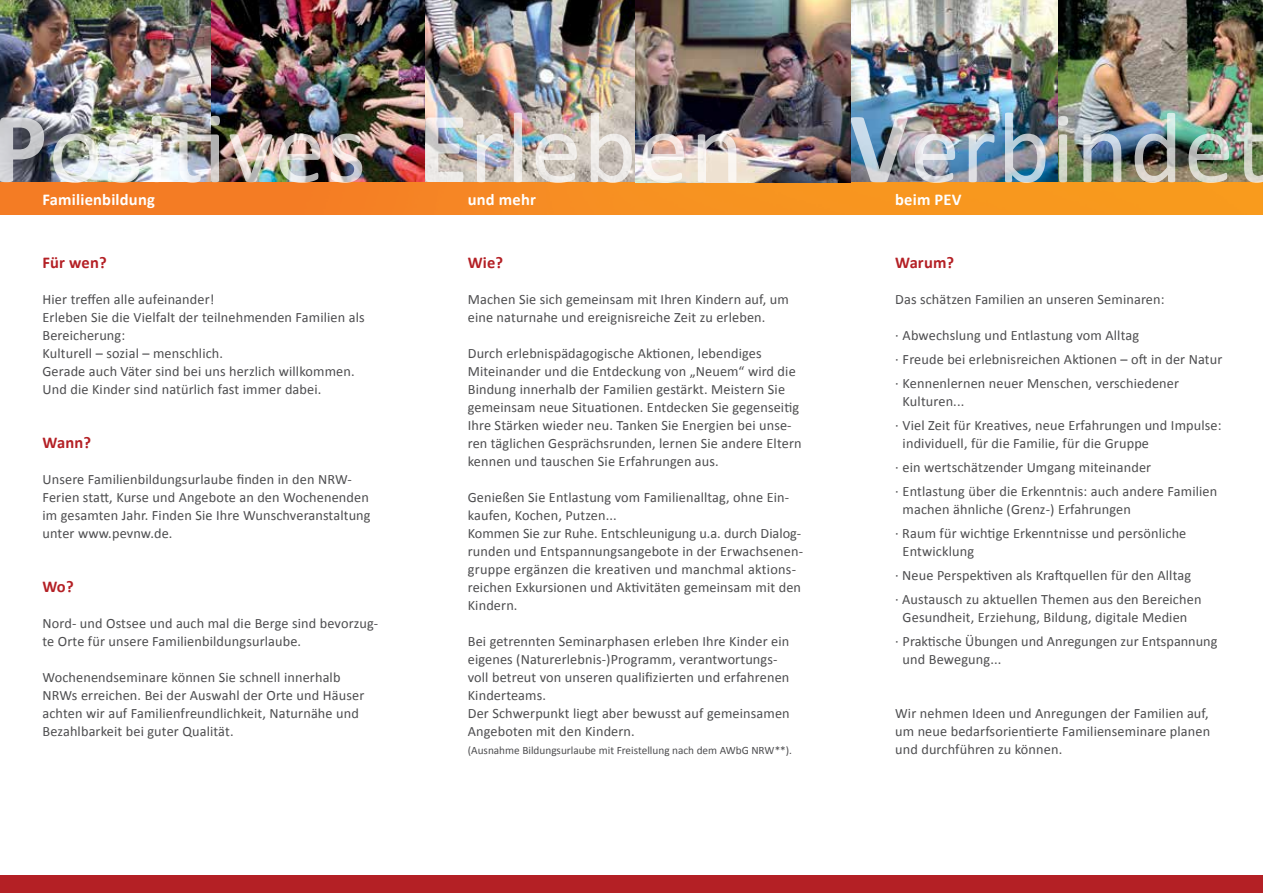
<style>
.page{position:relative;width:1263px;height:893px;background:#fff}
.page>*{position:absolute;margin:0;border:0;box-sizing:border-box;transform-origin:0 0}
.t1{font:700 16.5px "Calibri";letter-spacing:.015em;color:#fff}
.t2{font:700 16.5px "Calibri";letter-spacing:.01em;color:#b42025}
.t3{font:14.25px/18px "Calibri";letter-spacing:.01em;color:#4d4d4f}
.t4{font:11.25px "Calibri";color:#4d4d4f}
</style>
<div class="page">
<img style="left:0;top:0;width:848px;height:183px">
<img style="left:848px;top:0;width:415px;height:183px">
<img style="left:0;top:183px;width:1263px;height:31px">
<img style="left:0;top:116px;width:362px;height:67px">
<img style="left:850px;top:113px;width:413px;height:70px">
<div style="left:0;top:876px;width:1263px;height:17px;background:#b42025"></div>
<img style="left:425px;top:113px;width:311px;height:70px">
<p class="t1" style="left:43px;top:189px;width:114px">Familienbildung</p>
<p class="t1" style="left:468px;top:189px;width:70px">und mehr</p>
<p class="t1" style="left:895px;top:189px;width:68px">beim PEV</p>
<p class="t2" style="left:43px;top:251px;width:66px">Für wen?</p>
<p class="t3" style="left:43px;top:290px;width:324px">Hier treffen alle aufeinander!<br>Erleben Sie die Vielfalt der teilnehmenden Familien als Bereicherung:<br>Kulturell – sozial – menschlich.<br>Gerade auch Väter sind bei uns herzlich willkommen.<br>Und die Kinder sind natürlich fast immer dabei.</p>
<p class="t2" style="left:43px;top:431px;width:50px">Wann?</p>
<p class="t3" style="left:43px;top:470px;width:330px">Unsere Familienbildungsurlaube finden in den NRW-Ferien statt, Kurse und Angebote an den Wochenenden im gesamten Jahr. Finden Sie Ihre Wunschveranstaltung unter www.pevnw.de.</p>
<p class="t2" style="left:43px;top:575px;width:33px">Wo?</p>
<p class="t3" style="left:43px;top:614px;width:337px">Nord- und Ostsee und auch mal die Berge sind bevorzug&shy;te Orte für unsere Familienbildungsurlaube.</p>
<p class="t3" style="left:43px;top:668px;width:323px">Wochenendseminare können Sie schnell innerhalb NRWs erreichen. Bei der Auswahl der Orte und Häuser achten wir auf Familienfreundlichkeit, Naturnähe und Bezahlbarkeit bei guter Qualität.</p>
<p class="t2" style="left:468px;top:251px;width:37px">Wie?</p>
<p class="t3" style="left:468px;top:290px;width:323px">Machen Sie sich gemeinsam mit Ihren Kindern auf, um eine naturnahe und ereignisreiche Zeit zu erleben.</p>
<p class="t3" style="left:468px;top:344px;width:335px">Durch erlebnispädagogische Aktionen, lebendiges Miteinander und die Entdeckung von „Neuem“ wird die Bindung innerhalb der Familien gestärkt. Meistern Sie gemeinsam neue Situationen. Entdecken Sie gegenseitig Ihre Stärken wieder neu. Tanken Sie Energien bei unse&shy;ren täglichen Gesprächsrunden, lernen Sie andere Eltern kennen und tauschen Sie Erfahrungen aus.</p>
<p class="t3" style="left:468px;top:488px;width:337px">Genießen Sie Entlastung vom Familienalltag, ohne Ein&shy;kaufen, Kochen, Putzen...<br>Kommen Sie zur Ruhe. Entschleunigung u.a. durch Dialog&shy;runden und Entspannungsangebote in der Erwachsenen&shy;gruppe ergänzen die kreativen und manchmal aktions&shy;reichen Exkursionen und Aktivitäten gemeinsam mit den Kindern.</p>
<p class="t3" style="left:468px;top:632px;width:323px">Bei getrennten Seminarphasen erleben Ihre Kinder ein eigenes (Naturerlebnis-)Programm, verantwortungs&shy;voll betreut von unseren qualifizierten und erfahrenen Kinderteams.<br>Der Schwerpunkt liegt aber bewusst auf gemeinsamen Angeboten mit den Kindern.</p>
<p class="t4" style="left:468px;top:743px;width:326px">(Ausnahme Bildungsurlaube mit Freistellung nach dem AWbG NRW**).</p>
<p class="t2" style="left:895px;top:251px;width:61px">Warum?</p>
<p class="t3" style="left:895px;top:290px;width:271px">Das schätzen Familien an unseren Seminaren:</p>
<p class="t3" style="left:895px;top:323px;width:329px;line-height:24px">· Abwechslung und Entlastung vom Alltag<br>· Freude bei erlebnisreichen Aktionen – oft in der Natur · Kennenlernen neuer Menschen, verschiedener</p>
<p class="t3" style="left:895px;top:389px;width:328px;line-height:24px;text-indent:7px">Kulturen...<br>· Viel Zeit für Kreatives, neue Erfahrungen und Impulse:</p>
<p class="t3" style="left:895px;top:431px;width:324px;line-height:24px;text-indent:7px">individuell, für die Familie, für die Gruppe<br>· ein wertschätzender Umgang miteinander<br>· Entlastung über die Erkenntnis: auch andere Familien</p>
<p class="t3" style="left:895px;top:497px;width:293px;line-height:24px;text-indent:7px">machen ähnliche (Grenz-) Erfahrungen<br>· Raum für wichtige Erkenntnisse und persönliche</p>
<p class="t3" style="left:895px;top:539px;width:308px;line-height:24px;text-indent:7px">Entwicklung<br>· Neue Perspektiven als Kraftquellen für den Alltag<br>· Austausch zu aktuellen Themen aus den Bereichen</p>
<p class="t3" style="left:895px;top:605px;width:324px;line-height:24px;text-indent:7px">Gesundheit, Erziehung, Bildung, digitale Medien<br>· Praktische Übungen und Anregungen zur Entspannung</p>
<p class="t3" style="left:903px;top:650px;width:100px">und Bewegung...</p>
<p class="t3" style="left:895px;top:704px;width:317px;text-align:justify">Wir nehmen Ideen und Anregungen der Familien auf, um neue bedarfsorientierte Familienseminare planen und durchführen zu können.</p>
</div>
